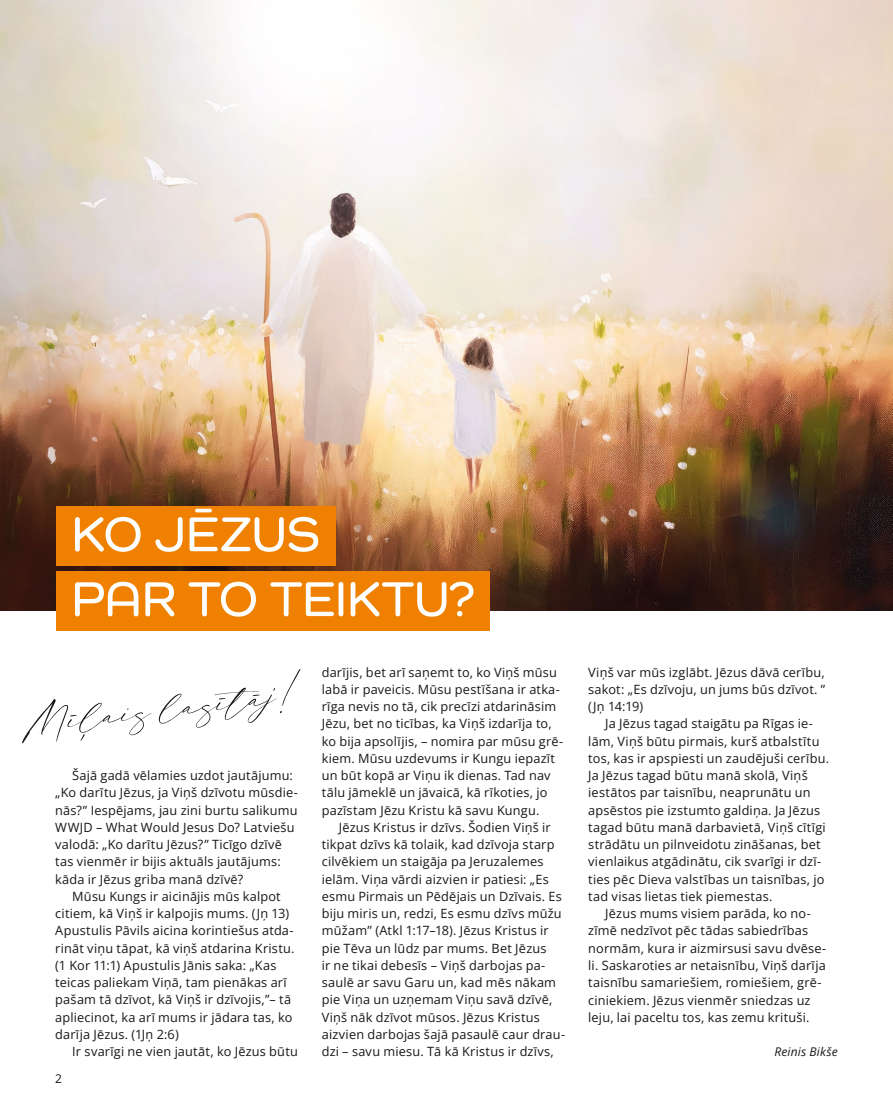
<style>
.page{position:relative;width:893px;height:1106px;background:#fff}
.page>*{position:absolute;margin:0;border:0;box-sizing:border-box;transform-origin:0 0}
.t1{font:66px "Macadamia Smooth";color:#181716}
.t2{font:600 50.4px/64.8px "Como";letter-spacing:.01em;color:#fff}
.t3{font:12.75px/17.2px "Open Sans";letter-spacing:.015em;color:#181716}
.t4{font:italic 12px "Open Sans";letter-spacing:.015em;color:#181716}
.t5{font:12px "Open Sans";color:#181716}
</style>
<div class="page">
<img style="left:0;top:0;width:893px;height:610px">
<div style="left:56px;top:506px;width:279px;height:59px;background:#f08000"></div>
<div style="left:56px;top:571px;width:434px;height:59px;background:#f08000"></div>
<h2 class="t2" style="left:72px;top:500px;width:404px">KO JĒZUS<br>PAR TO TEIKTU?</h2>
<h1 class="t1" style="left:24px;top:688px;width:273px;rotate:-6deg">Mīļais lasītāj!</h1>
<p class="t3" style="left:55px;top:766px;width:244px;text-indent:17px">Šajā gadā vēlamies uzdot jautājumu: „Ko darītu Jēzus, ja Viņš dzīvotu mūsdie&shy;nās?” Iespējams, jau zini burtu salikumu WWJD – What Would Jesus Do? Latviešu valodā: „Ko darītu Jēzus?” Ticīgo dzīvē tas vienmēr ir bijis aktuāls jautājums: kāda ir Jēzus griba manā dzīvē?</p>
<p class="t3" style="left:55px;top:887px;width:241px;text-indent:17px">Mūsu Kungs ir aicinājis mūs kalpot citiem, kā Viņš ir kalpojis mums. (Jņ 13)<br>Apustulis Pāvils aicina korintiešus atda&shy;rināt viņu tāpat, kā viņš atdarina Kristu. (1 Kor 11:1) Apustulis Jānis saka: „Kas teicas paliekam Viņā, tam pienākas arī pašam tā dzīvot, kā Viņš ir dzīvojis,”– tā apliecinot, ka arī mums ir jādara tas, ko darīja Jēzus. (1Jņ 2:6)</p>
<p class="t3" style="left:72px;top:1042px;width:227px">Ir svarīgi ne vien jautāt, ko Jēzus būtu</p>
<p class="t5" style="left:55px;top:1070px;width:8px">2</p>
<p class="t3" style="left:322px;top:663px;width:243px">darījis, bet arī saņemt to, ko Viņš mūsu labā ir paveicis. Mūsu pestīšana ir atka&shy;rīga nevis no tā, cik precīzi atdarināsim Jēzu, bet no ticības, ka Viņš izdarīja to, ko bija apsolījis, – nomira par mūsu grē&shy;kiem. Mūsu uzdevums ir Kungu iepazīt un būt kopā ar Viņu ik dienas. Tad nav tālu jāmeklē un jāvaicā, kā rīkoties, jo pazīstam Jēzu Kristu kā savu Kungu.</p>
<p class="t3" style="left:322px;top:818px;width:245px;text-indent:17px">Jēzus Kristus ir dzīvs. Šodien Viņš ir tikpat dzīvs kā tolaik, kad dzīvoja starp cilvēkiem un staigāja pa Jeruzalemes ielām. Viņa vārdi aizvien ir patiesi: „Es esmu Pirmais un Pēdējais un Dzīvais. Es biju miris un, redzi, Es esmu dzīvs mūžu mūžam” (Atkl 1:17–18). Jēzus Kristus ir pie Tēva un lūdz par mums. Bet Jēzus<br>ir ne tikai debesīs – Viņš darbojas pa&shy;saulē ar savu Garu un, kad mēs nākam pie Viņa un uzņemam Viņu savā dzīvē, Viņš nāk dzīvot mūsos. Jēzus Kristus aizvien darbojas šajā pasaulē caur drau&shy;dzi – savu miesu. Tā kā Kristus ir dzīvs,</p>
<p class="t3" style="left:588px;top:663px;width:239px;text-align:justify">Viņš var mūs izglābt. Jēzus dāvā cerību, sakot: „Es dzīvoju, un jums būs dzīvot. ” (Jņ 14:19)</p>
<p class="t3" style="left:588px;top:714px;width:242px;text-indent:17px">Ja Jēzus tagad staigātu pa Rīgas ie&shy;lām, Viņš būtu pirmais, kurš atbalstītu tos, kas ir apspiesti un zaudējuši cerību.<br>Ja Jēzus tagad būtu manā skolā, Viņš iestātos par taisnību, neaprunātu un apsēstos pie izstumto galdiņa. Ja Jēzus tagad būtu manā darbavietā, Viņš cītīgi strādātu un pilnveidotu zināšanas, bet vienlaikus atgādinātu, cik svarīgi ir dzī&shy;ties pēc Dieva valstības un taisnības, jo tad visas lietas tiek piemestas.</p>
<p class="t3" style="left:588px;top:904px;width:240px;text-indent:17px">Jēzus mums visiem parāda, ko no&shy;zīmē nedzīvot pēc tādas sabiedrības normām, kura ir aizmirsusi savu dvēse&shy;li. Saskaroties ar netaisnību, Viņš darīja taisnību samariešiem, romiešiem, grē&shy;ciniekiem. Jēzus vienmēr sniedzas uz leju, lai paceltu tos, kas zemu krituši.</p>
<p class="t4" style="left:774px;top:1043px;width:65px">Reinis Bikše</p>
</div>
